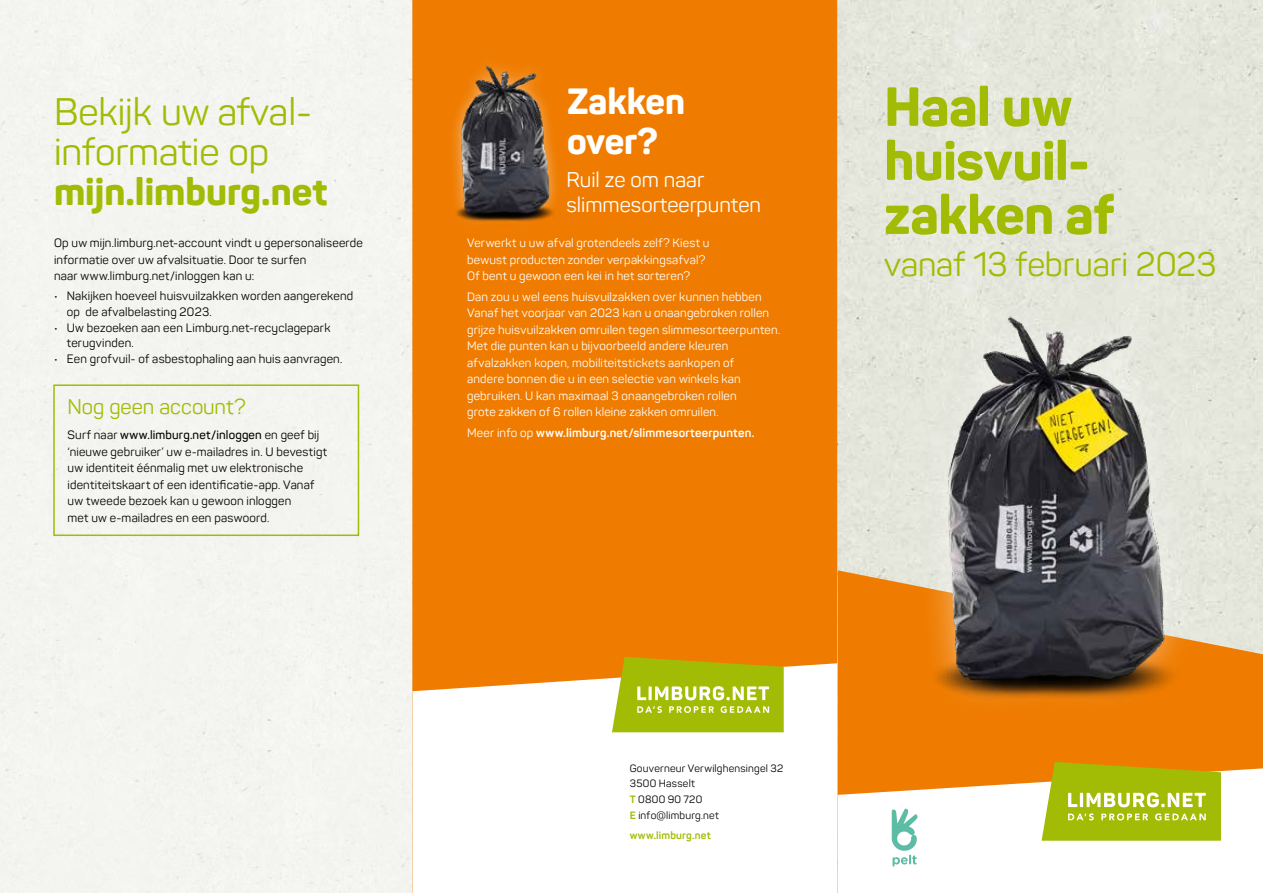
<style>
.page{position:relative;width:1263px;height:893px;background:#fff}
.page>*{position:absolute;margin:0;border:0;box-sizing:border-box;transform-origin:0 0}
.t1{font:800 54.3px/54px "Panton";letter-spacing:-.01em;color:#a2bb04}
.t2{font:37.95px/39.9px "Panton";color:#a2bb04}
.t3{font:800 37.95px "Panton";color:#a2bb04}
.t4{font:800 36px/40.5px "Panton";color:#fff}
.t5{font:33.6px "Panton";letter-spacing:-.005em;color:#a2bb04}
.t6{font:21px/25.2px "Panton";color:#fff}
.t7{font:21px "Panton";color:#a2bb04}
.t8{font:12px/16.5px "Panton";letter-spacing:.015em;color:#000}
.t9{font:12px/16.5px "Panton";letter-spacing:.015em;color:#fff}
.t10{font:700 12px "Panton";letter-spacing:.015em;color:#fff}
.t11{font:10.5px/15.8px "Panton";letter-spacing:.02em;color:#000}
.t12{font:700 10.5px "Panton";letter-spacing:.02em;color:#a2bb04}
.s1{font-weight:600}
.s2{font-weight:400}
.s3{font-weight:700;color:#a2bb04}
</style>
<div class="page">
<div style="left:838px;top:0;width:425px;height:570px;background:#e5e7dc"></div>
<div style="left:412px;top:0;width:426px;height:893px;background:#ef7c00"></div>
<div style="left:412px;top:663px;width:426px;height:230px;background:#fff"></div>
<svg style="left:838px;top:570px;width:425px;height:198px;background:#ed8615"></svg>
<div style="left:916px;top:288px;width:280px;height:426px;background:#e5e7dc"></div>
<img style="left:874px;top:307px;width:353px;height:412px">
<svg style="left:612px;top:657px;width:172px;height:75px;background:#b2bd20"></svg>
<div style="left:53px;top:384px;width:306px;height:152px;border:2px solid #a2bb04"></div>
<img style="left:453px;top:66px;width:103px;height:156px">
<svg style="left:838px;top:768px;width:425px;height:99px"></svg>
<svg style="left:1041px;top:762px;width:180px;height:79px;background:#b3be23"></svg>
<svg style="left:892px;top:809px;width:25px;height:57px"></svg>
<h2 class="t2" style="left:54px;top:92px;width:260px">Bekijk uw afval&shy;informatie op</h2>
<h2 class="t3" style="left:54px;top:168px;width:275px">mijn.limburg.net</h2>
<p class="t8" style="left:54px;top:235px;width:310px">Op uw mijn.limburg.net-account vindt u gepersonaliseerde informatie over uw afvalsituatie. Door te surfen<br>naar www.limburg.net/inloggen kan u:</p>
<p class="t8" style="left:67px;top:288px;width:288px;line-height:15.8px;text-indent:-13px">• Nakijken hoeveel huisvuilzakken worden aangerekend op de afvalbelasting 2023.</p>
<p class="t8" style="left:67px;top:320px;width:265px;line-height:15.8px;text-indent:-13px">• Uw bezoeken aan een Limburg.net-recyclagepark terugvinden.</p>
<p class="t8" style="left:54px;top:351px;width:290px">• Een grofvuil- of asbestophaling aan huis aanvragen.</p>
<h3 class="t7" style="left:68px;top:394px;width:180px">Nog geen account?</h3>
<p class="t8" style="left:68px;top:427px;width:261px">Surf naar <span class="s1">www.limburg.net/inloggen</span> en geef bij ‘nieuwe gebruiker’ uw e-mailadres in. U bevestigt uw identiteit éénmalig met uw elektronische identiteitskaart of een identificatie-app. Vanaf uw tweede bezoek kan u gewoon inloggen<br>met uw e-mailadres en een paswoord.</p>
<h3 class="t4" style="left:567px;top:80px;width:120px">Zakken over?</h3>
<h3 class="t6" style="left:566px;top:167px;width:196px">Ruil ze om naar slimmesorteerpunten</h3>
<p class="t9" style="left:467px;top:235px;width:244px">Verwerkt u uw afval grotendeels zelf? Kiest u bewust producten zonder verpakkingsafval?<br>Of bent u gewoon een kei in het sorteren?</p>
<p class="t9" style="left:467px;top:288px;width:315px">Dan zou u wel eens huisvuilzakken over kunnen hebben Vanaf het voorjaar van 2023 kan u onaangebroken rollen grijze huisvuilzakken omruilen tegen slimmesorteerpunten.<br>Met die punten kan u bijvoorbeeld andere kleuren afvalzakken kopen, mobiliteitstickets aankopen of<br>andere bonnen die u in een selectie van winkels kan gebruiken. U kan maximaal 3 onaangebroken rollen<br>grote zakken of 6 rollen kleine zakken omruilen.</p>
<p class="t10" style="left:467px;top:425px;width:289px"><span class="s2">Meer info op</span> www.limburg.net/slimmesorteerpunten.</p>
<h1 class="t1" style="left:884px;top:79px;width:231px">Haal uw huisvuil&shy;zakken af</h1>
<h3 class="t5" style="left:884px;top:243px;width:334px">vanaf 13 februari 2023</h3>
<p class="t11" style="left:630px;top:760px;width:155px">Gouverneur Verwilghensingel 32<br>3500 Hasselt<br><span class="s3">T</span> 0800 90 720<br><span class="s3">E</span> info@limburg.net</p>
<p class="t12" style="left:630px;top:829px;width:83px">www.limburg.net</p>
</div>
